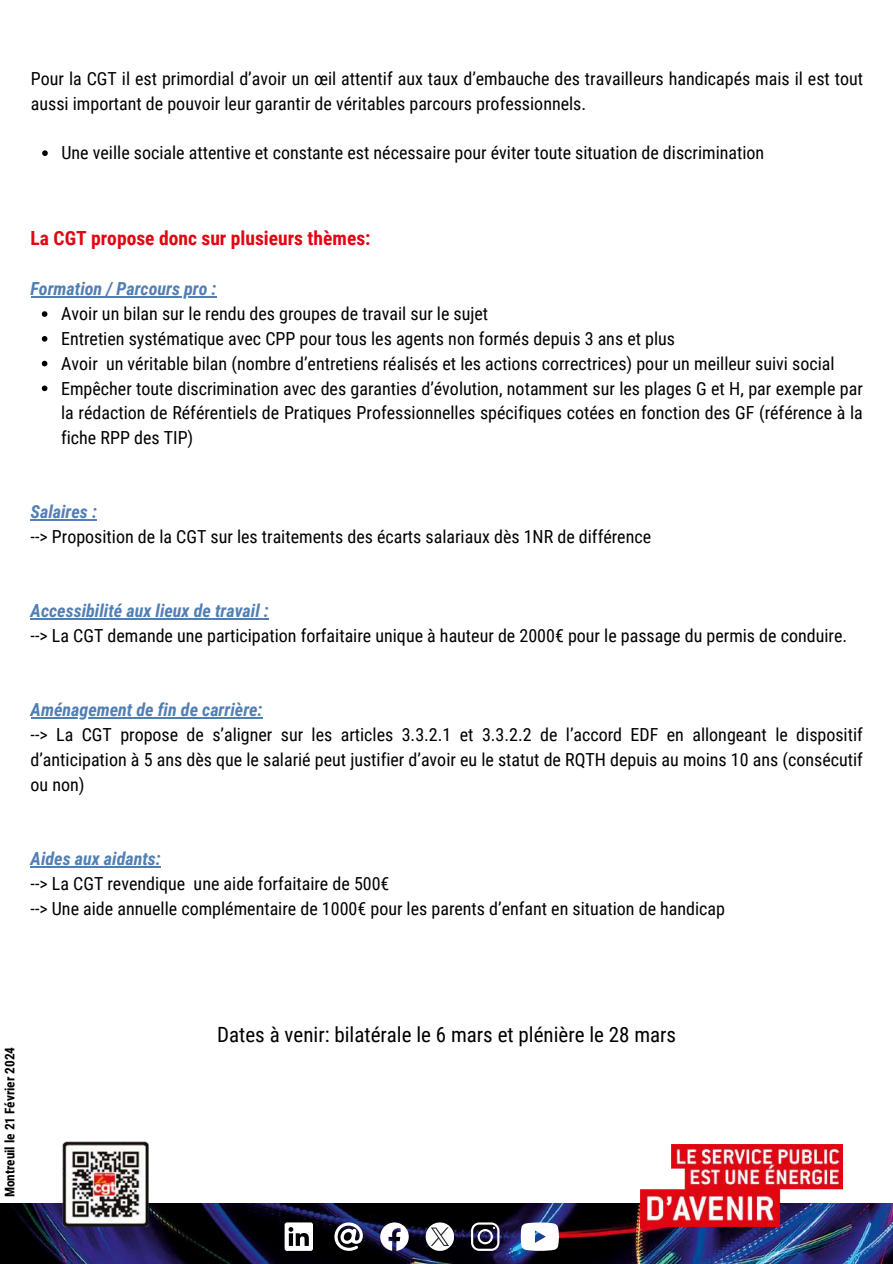
<style>
.page{position:relative;width:893px;height:1264px;background:#fff}
.page>*{position:absolute;margin:0;border:0;box-sizing:border-box;transform-origin:0 0}
.t1{font:21px "Roboto Condensed";color:#000}
.t2{font:700 19.5px "Roboto Condensed";color:#e10613}
.t3{font:18px/24.8px "Roboto Condensed";color:#000}
.t4{font:italic 700 18px "Roboto Condensed";color:#527eb3}
.t5{font:700 13.2px "Roboto Condensed";color:#000}
</style>
<div class="page">
<img style="left:1px;top:1203px;width:891px;height:60px">
<img style="left:640px;top:1144px;width:202px;height:82px">
<img style="left:61px;top:1141px;width:87px;height:85px">
<svg style="left:334px;top:1222px;width:28px;height:28px"></svg>
<svg style="left:380px;top:1222px;width:28px;height:28px"></svg>
<svg style="left:425px;top:1222px;width:29px;height:28px"></svg>
<svg style="left:471px;top:1222px;width:28px;height:28px"></svg>
<svg style="left:520px;top:1222px;width:39px;height:28px"></svg>
<svg style="left:284px;top:1222px;width:29px;height:28px"></svg>
<hr style="left:31px;top:296px;width:185px;height:2px;background:#527eb3">
<svg style="left:42px;top:311px;width:5px;height:6px"></svg>
<svg style="left:42px;top:336px;width:5px;height:5px"></svg>
<svg style="left:42px;top:361px;width:5px;height:5px"></svg>
<svg style="left:42px;top:385px;width:5px;height:6px"></svg>
<hr style="left:31px;top:519px;width:66px;height:1px;background:#527eb3">
<hr style="left:31px;top:618px;width:238px;height:1px;background:#527eb3">
<hr style="left:31px;top:717px;width:231px;height:1px;background:#527eb3">
<hr style="left:31px;top:866px;width:130px;height:1px;background:#527eb3">
<svg style="left:42px;top:150px;width:6px;height:6px"></svg>
<p class="t3" style="left:31px;top:67px;width:833px">Pour la CGT il est primordial d’avoir un œil attentif aux taux d’embauche des travailleurs handicapés mais il est tout aussi important de pouvoir leur garantir de véritables parcours professionnels.</p>
<p class="t3" style="left:61px;top:141px;width:704px">Une veille sociale attentive et constante est nécessaire pour éviter toute situation de discrimination</p>
<p class="t2" style="left:31px;top:227px;width:341px">La CGT propose donc sur plusieurs thèmes:</p>
<p class="t4" style="left:31px;top:279px;width:187px">Formation / Parcours pro :</p>
<p class="t3" style="left:61px;top:302px;width:803px">Avoir un bilan sur le rendu des groupes de travail sur le sujet<br>Entretien systématique avec CPP pour tous les agents non formés depuis 3 ans et plus<br>Avoir un véritable bilan (nombre d’entretiens réalisés et les actions correctrices) pour un meilleur suivi social Empêcher toute discrimination avec des garanties d’évolution, notamment sur les plages G et H, par exemple par la rédaction de Référentiels de Pratiques Professionnelles spécifiques cotées en fonction des GF (référence à la fiche RPP des TIP)</p>
<p class="t4" style="left:31px;top:501px;width:68px">Salaires :</p>
<p class="t3" style="left:31px;top:524px;width:622px">--&gt; Proposition de la CGT sur les traitements des écarts salariaux dès 1NR de différence</p>
<p class="t4" style="left:31px;top:600px;width:240px">Accessibilité aux lieux de travail :</p>
<p class="t3" style="left:31px;top:623px;width:818px">--&gt; La CGT demande une participation forfaitaire unique à hauteur de 2000€ pour le passage du permis de conduire.</p>
<p class="t4" style="left:31px;top:699px;width:233px">Aménagement de fin de carrière:</p>
<p class="t3" style="left:31px;top:722px;width:833px;text-align:justify">--&gt; La CGT propose de s’aligner sur les articles 3.3.2.1 et 3.3.2.2 de l’accord EDF en allongeant le dispositif d’anticipation à 5 ans dès que le salarié peut justifier d’avoir eu le statut de RQTH depuis au moins 10 ans (consécutif ou non)</p>
<p class="t4" style="left:31px;top:848px;width:132px">Aides aux aidants:</p>
<p class="t3" style="left:31px;top:871px;width:696px">--&gt; La CGT revendique une aide forfaitaire de 500€<br>--&gt; Une aide annuelle complémentaire de 1000€ pour les parents d’enfant en situation de handicap</p>
<p class="t5" style="left:2px;top:1197px;width:152px;rotate:-90deg">Montreuil le 21 Février 2024</p>
<p class="t1" style="left:217px;top:1022px;width:460px">Dates à venir: bilatérale le 6 mars et plénière le 28 mars</p>
</div>
